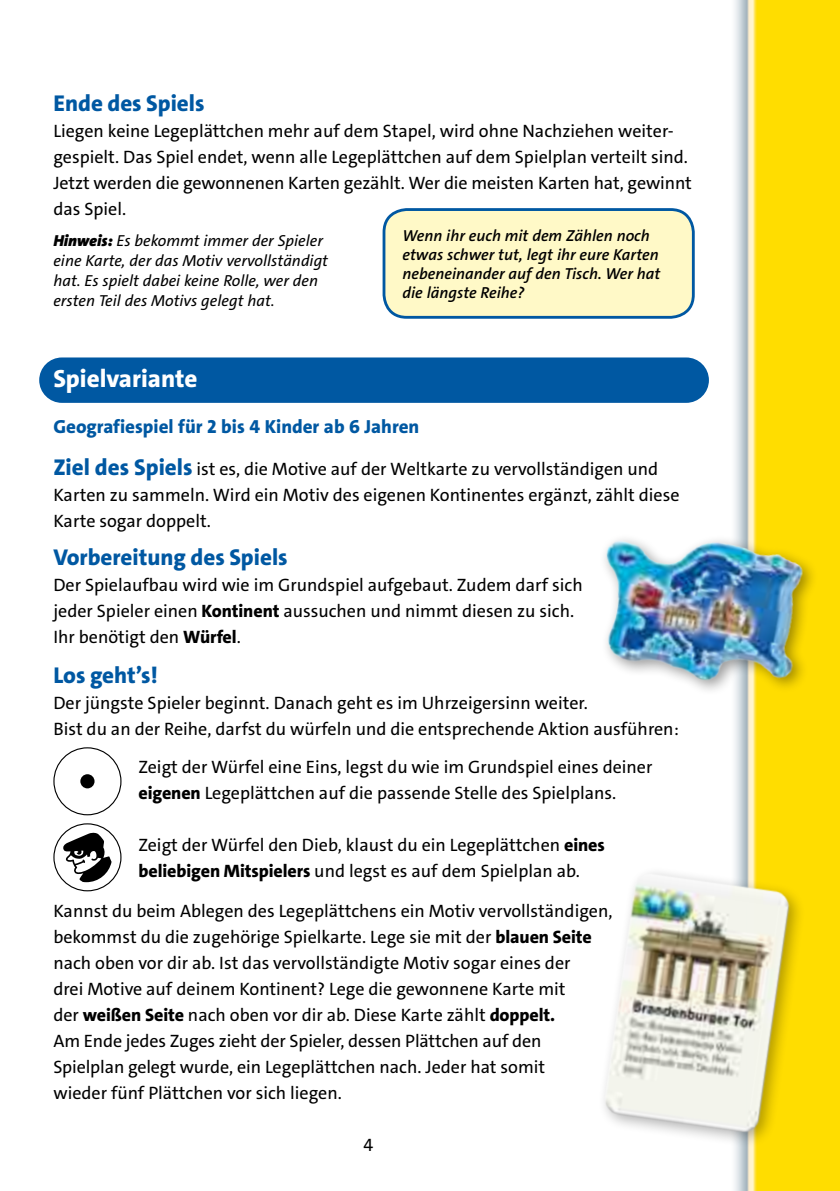
<style>
.page{position:relative;width:840px;height:1191px;background:#fff}
.page>*{position:absolute;margin:0;border:0;box-sizing:border-box;transform-origin:0 0}
.t1{font:800 25px "The Sans C4 s";color:#fff}
.t2{font:800 23px "The Sans C4 s";color:#0058a2}
.t3{font:800 19px "The Sans C4 s";color:#0058a2}
.t4{font:18px/26px "The Sans C4 s";color:#000}
.t5{font:italic 16px/20px "The Sans C4 s";color:#000}
.t6{font:italic 600 16px/19px "The Sans C4 s";color:#000}
.s1{font-weight:900}
.s2{font-weight:800;font-size:23px;color:#0058a2}
.s3{font-weight:800}
</style>
<div class="page">
<img style="left:39px;top:0;width:786px;height:1191px">
<div style="left:825px;top:0;width:14px;height:1191px;background:#fd0"></div>
<img style="left:593px;top:865px;width:218px;height:290px">
<div style="left:384px;top:209px;width:309px;height:108px;background:#fff9c7;border-radius:23px"></div>
<div style="left:382px;top:208px;width:312px;height:111px;border:3px solid #0058a2;border-radius:23px"></div>
<div style="left:39px;top:357px;width:669px;height:46px;background:#0058a2;border-radius:23px"></div>
<img style="left:554px;top:499px;width:271px;height:234px">
<div style="left:54px;top:824px;width:67px;height:66px;background:#fff;border-radius:50%"></div>
<div style="left:53px;top:823px;width:68px;height:68px;border:1px solid #000;border-radius:50%"></div>
<div style="left:54px;top:748px;width:67px;height:66px;background:#fff;border-radius:50%"></div>
<div style="left:53px;top:747px;width:68px;height:68px;border:1px solid #000;border-radius:50%"></div>
<svg style="left:62px;top:832px;width:49px;height:50px"></svg>
<div style="left:80px;top:774px;width:14px;height:14px;background:#000;border-radius:50%"></div>
<p class="t2" style="left:53px;top:89px;width:153px">Ende des Spiels</p>
<p class="t4" style="left:53px;top:118px;width:639px">Liegen keine Legeplättchen mehr auf dem Stapel, wird ohne Nachziehen weiter&shy;gespielt. Das Spiel endet, wenn alle Legeplättchen auf dem Spielplan verteilt sind.<br>Jetzt werden die gewonnenen Karten gezählt. Wer die meisten Karten hat, gewinnt das Spiel.</p>
<p class="t5" style="left:53px;top:231px;width:276px"><span class="s1">Hinweis:</span> Es bekommt immer der Spieler eine Karte, der das Motiv vervollständigt hat. Es spielt dabei keine Rolle, wer den ersten Teil des Motivs gelegt hat.</p>
<p class="t6" style="left:402px;top:226px;width:259px">Wenn ihr euch mit dem Zählen noch etwas schwer tut, legt ihr eure Karten nebeneinander auf den Tisch. Wer hat die längste Reihe?</p>
<h1 class="t1" style="left:53px;top:363px;width:145px">Spielvariante</h1>
<p class="t3" style="left:53px;top:414px;width:367px">Geografiespiel für 2 bis 4 Kinder ab 6 Jahren</p>
<p class="t4" style="left:53px;top:456px;width:627px"><span class="s2">Ziel des Spiels</span> ist es, die Motive auf der Weltkarte zu vervollständigen und<br>Karten zu sammeln. Wird ein Motiv des eigenen Kontinentes ergänzt, zählt diese<br>Karte sogar doppelt.</p>
<p class="t2" style="left:53px;top:542px;width:236px">Vorbereitung des Spiels</p>
<p class="t4" style="left:53px;top:572px;width:530px">Der Spielaufbau wird wie im Grundspiel aufgebaut. Zudem darf sich jeder Spieler einen <span class="s3">Kontinent</span> aussuchen und nimmt diesen zu sich.<br>Ihr benötigt den <span class="s3">Würfel</span>.</p>
<p class="t2" style="left:53px;top:661px;width:106px">Los geht’s!</p>
<p class="t4" style="left:53px;top:690px;width:626px">Der jüngste Spieler beginnt. Danach geht es im Uhrzeigersinn weiter.<br>Bist du an der Reihe, darfst du würfeln und die entsprechende Aktion ausführen:</p>
<p class="t4" style="left:138px;top:753px;width:515px">Zeigt der Würfel eine Eins, legst du wie im Grundspiel eines deiner <span class="s3">eigenen</span> Legeplättchen auf die passende Stelle des Spielplans.</p>
<p class="t4" style="left:138px;top:831px;width:467px">Zeigt der Würfel den Dieb, klaust du ein Legeplättchen <span class="s3">eines beliebigen Mitspielers</span> und legst es auf dem Spielplan ab.</p>
<p class="t4" style="left:53px;top:898px;width:560px">Kannst du beim Ablegen des Legeplättchens ein Motiv vervollständigen, bekommst du die zugehörige Spielkarte. Lege sie mit der <span class="s3">blauen Seite </span>nach oben vor dir ab. Ist das vervollständigte Motiv sogar eines der<br>drei Motive auf deinem Kontinent? Lege die gewonnene Karte mit<br>der <span class="s3">weißen Seite</span> nach oben vor dir ab. Diese Karte zählt <span class="s3">doppelt.<br></span>Am Ende jedes Zuges zieht der Spieler, dessen Plättchen auf den Spielplan gelegt wurde, ein Legeplättchen nach. Jeder hat somit<br>wieder fünf Plättchen vor sich liegen.</p>
<p class="t4" style="left:363px;top:1132px;width:11px">4</p>
</div>
